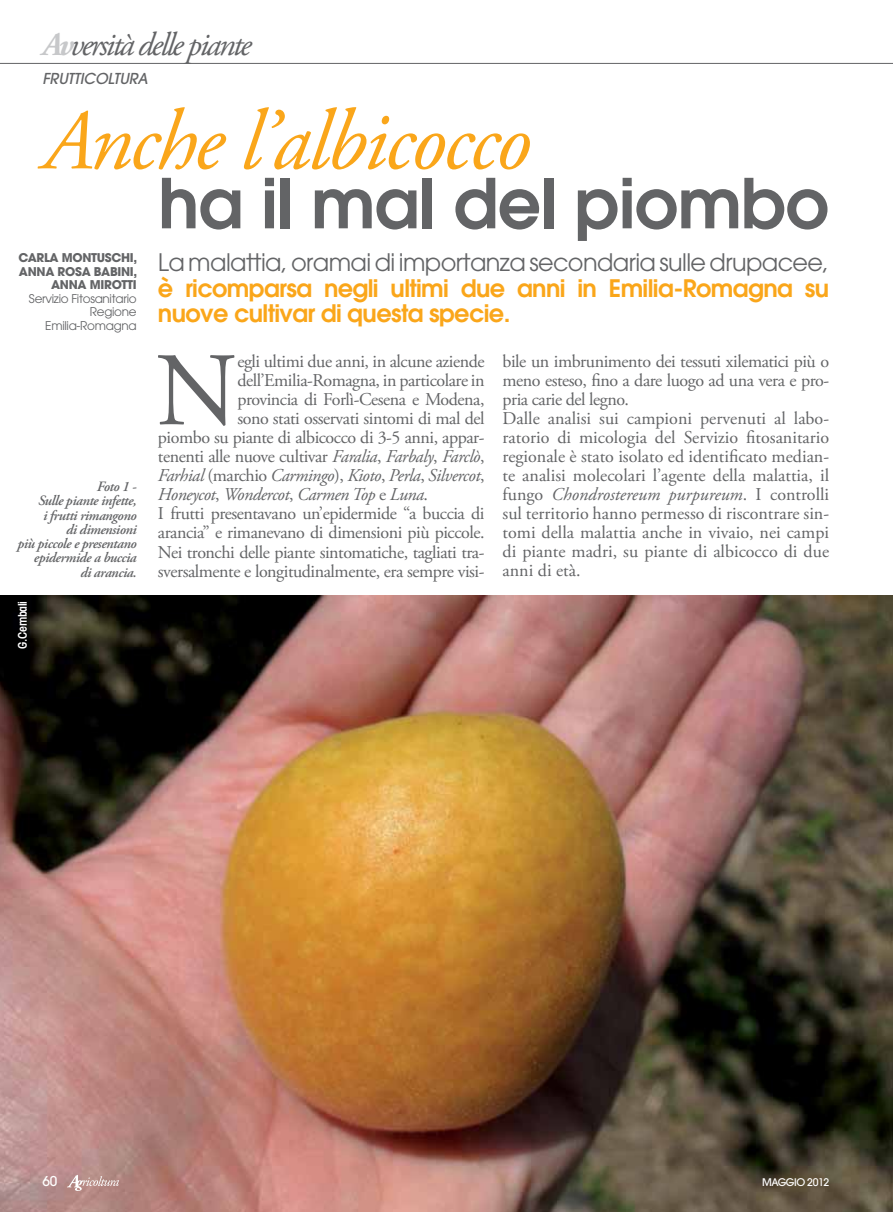
<style>
.page{position:relative;width:893px;height:1212px;background:#fff}
.page>*{position:absolute;margin:0;border:0;box-sizing:border-box;transform-origin:0 0}
.t1{font:104.25px "Adobe Garamond Pro";color:#636466}
.t2{font:italic 85.5px "Adobe Garamond Pro";letter-spacing:-.03em;color:#faa61a}
.t3{font:600 68.25px "Avant Garde";letter-spacing:-.01em;color:#636466}
.t4{font:italic 33px "Adobe Garamond Pro";letter-spacing:-.07em;color:#636466}
.t5{font:600 24px/25.5px "Avant Garde";letter-spacing:-.025em;color:#faa61a}
.t6{font:24px "Avant Garde";letter-spacing:-.025em;color:#636466}
.t7{font:18px/19px "Adobe Garamond Pro";color:#636466}
.t8{font:18px "Adobe Garamond Pro";letter-spacing:-.025em;color:#636466}
.t9{font:italic 18px "Adobe Garamond Pro";letter-spacing:-.025em;color:#636466}
.t10{font:italic 500 15px "Avant Garde";letter-spacing:-.01em;color:#636466}
.t11{font:italic 600 14.25px/14.2px "Adobe Garamond Pro";letter-spacing:-.03em;color:#636466;text-align:right}
.t12{font:500 13.5px "Avant Garde";color:#fff}
.t13{font:12px/13.5px "Avant Garde";letter-spacing:-.025em;color:#636466;text-align:right}
.t14{font:700 12px/13.5px "Avant Garde";letter-spacing:-.025em;color:#636466;text-align:right}
.t15{font:600 condensed 12px "Avant Garde";letter-spacing:-.03em;color:#fff}
.t16{font:500 10.5px "Avant Garde";letter-spacing:-.045em;color:#fff}
.s1{font-weight:700;color:#c7c8ca}
.s2{font-style:italic}
.s3{font-style:normal}
</style>
<div class="page">
<img style="left:0;top:595px;width:893px;height:617px">
<hr style="left:0;top:63px;width:893px;height:1px;background:#636466">
<svg style="left:67px;top:1175px;width:52px;height:16px"></svg>
<h3 class="t4" style="left:43px;top:24px;width:211px"><span class="s1">Av</span>versità delle piante</h3>
<p class="t10" style="left:43px;top:69px;width:107px">FRUTTICOLTURA</p>
<h2 class="t2" style="left:43px;top:90px;width:490px">Anche l’albicocco</h2>
<h3 class="t3" style="left:158px;top:159px;width:672px">ha il mal del piombo</h3>
<h3 class="t6" style="left:158px;top:248px;width:673px">La malattia, oramai di importanza secondaria sulle drupacee,</h3>
<h3 class="t5" style="left:158px;top:275px;width:673px">è ricomparsa negli ultimi due anni in Emilia-Romagna su nuove cultivar di questa specie.</h3>
<p class="t14" style="left:18px;top:251px;width:120px">CARLA MONTUSCHI,<br>ANNA ROSA BABINI,<br>ANNA MIROTTI</p>
<p class="t13" style="left:29px;top:292px;width:109px">Servizio Fitosanitario<br>Regione<br>Emilia-Romagna</p>
<p class="t11" style="left:18px;top:480px;width:121px">Foto 1 -<br>Sulle piante infette,<br>i frutti rimangono<br>di dimensioni<br>più piccole e presentano epidermide a buccia<br>di arancia.</p>
<p class="t15" style="left:15px;top:649px;width:49px;rotate:-90deg">G.Cembali</p>
<h1 class="t1" style="left:156px;top:329px;width:83px">N</h1>
<p class="t8" style="left:237px;top:350px;width:249px">egli ultimi due anni, in alcune aziende</p>
<p class="t8" style="left:237px;top:370px;width:249px">dell’Emilia-Romagna, in particolare in</p>
<p class="t8" style="left:237px;top:389px;width:249px">provincia di Forlì-Cesena e Modena,</p>
<p class="t8" style="left:237px;top:408px;width:249px">sono stati osservati sintomi di mal del</p>
<p class="t8" style="left:158px;top:427px;width:328px">piombo su piante di albicocco di 3-5 anni, appar-</p>
<p class="t8" style="left:158px;top:446px;width:328px">tenenti alle nuove cultivar <span class="s2">Faralia</span>, <span class="s2">Farbaly</span>, <span class="s2">Farclò</span>,</p>
<p class="t9" style="left:158px;top:465px;width:328px">Farhial <span class="s3">(marchio</span> Carmingo<span class="s3">),</span> Kioto<span class="s3">,</span> Perla<span class="s3">,</span> Silvercot<span class="s3">,</span></p>
<p class="t9" style="left:158px;top:484px;width:272px">Honeycot<span class="s3">,</span> Wondercot<span class="s3">,</span> Carmen Top <span class="s3">e</span> Luna<span class="s3">.</span></p>
<p class="t8" style="left:158px;top:503px;width:328px">I frutti presentavano un’epidermide “a buccia di</p>
<p class="t8" style="left:158px;top:522px;width:328px">arancia” e rimanevano di dimensioni più piccole.</p>
<p class="t8" style="left:158px;top:541px;width:328px">Nei tronchi delle piante sintomatiche, tagliati tra-</p>
<p class="t8" style="left:158px;top:560px;width:328px">sversalmente e longitudinalmente, era sempre visi-</p>
<p class="t7" style="left:503px;top:352px;width:328px">bile un imbrunimento dei tessuti xilematici più o meno esteso, fino a dare luogo ad una vera e pro&shy;pria carie del legno.<br>Dalle analisi sui campioni pervenuti al labo&shy;ratorio di micologia del Servizio fitosanitario regionale è stato isolato ed identificato median&shy;te analisi molecolari l’agente della malattia, il fungo <span class="s2">Chondrostereum purpureum</span>. I controlli sul territorio hanno permesso di riscontrare sin&shy;tomi della malattia anche in vivaio, nei campi di piante madri, su piante di albicocco di due anni di età.</p>
<p class="t12" style="left:43px;top:1173px;width:16px">60</p>
<p class="t16" style="left:762px;top:1176px;width:69px">MAGGIO 2012</p>
</div>
